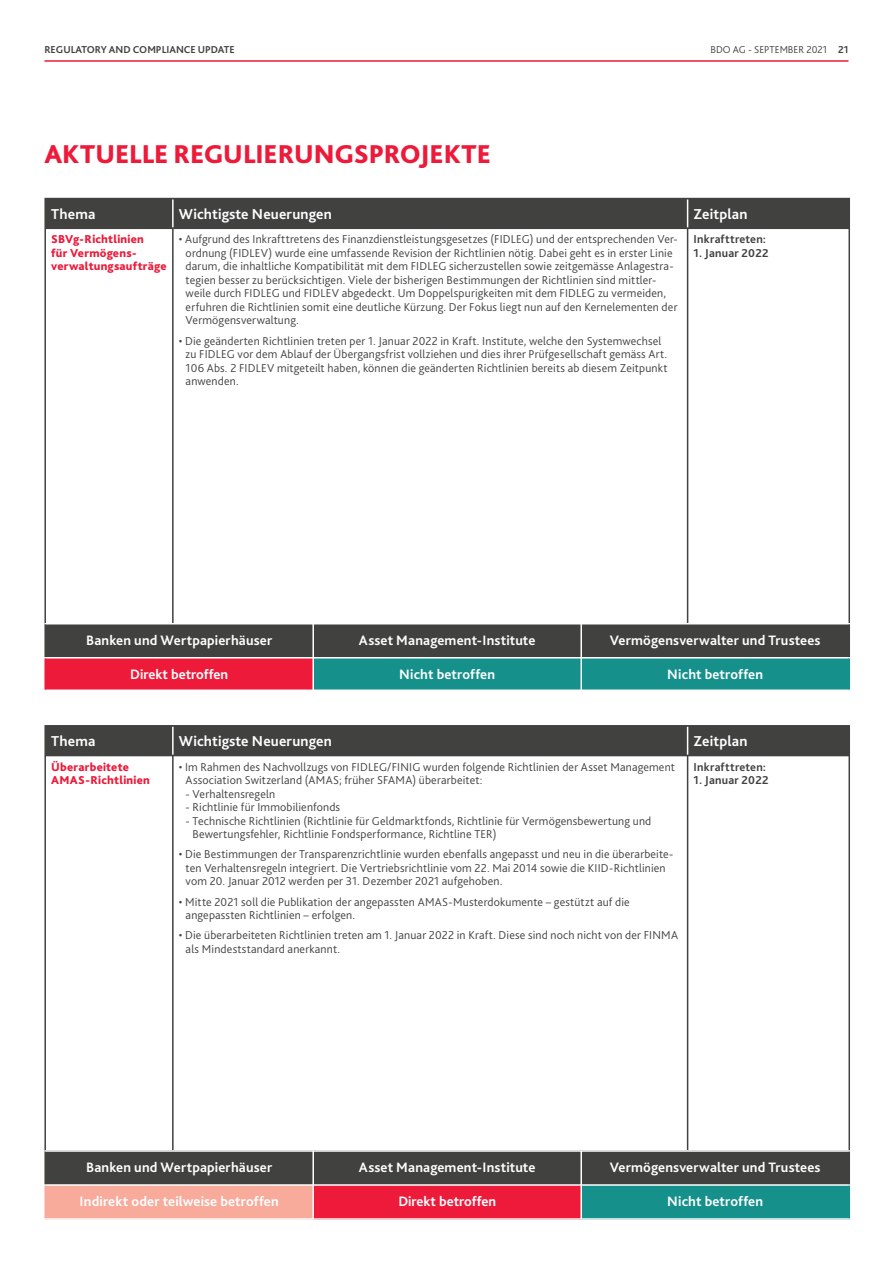
<style>
.page{position:relative;width:893px;height:1263px;background:#fff}
.page>*{position:absolute;margin:0;border:0;box-sizing:border-box;transform-origin:0 0}
.t1{font:800 27px "Bliss Pro";letter-spacing:-.005em;color:#ed1a3a}
.t2{font:700 15px "Bliss Pro";letter-spacing:.01em;color:#fff}
.t3{font:700 14.25px "Bliss Pro";letter-spacing:.01em;color:#fff}
.t4{font:300 12px/13.5px "Bliss Pro";letter-spacing:.015em;color:#414140}
.t5{font:800 12px/13.5px "Bliss Pro";letter-spacing:.015em;color:#ed1a3a}
.t6{font:700 12px "Bliss Pro";letter-spacing:.02em;color:#414140}
.t7{font:700 10.5px "Bliss Pro";color:#414140}
.t8{font:300 10.5px "Bliss Pro";color:#414140}
.s1{font-weight:700}
</style>
<div class="page">
<hr style="left:44px;top:60px;width:804px;height:2px;background:#ed1a3a">
<div style="left:46px;top:199px;width:802px;height:29px;background:#414140"></div>
<hr style="left:686px;top:199px;width:2px;height:29px;background:#fff">
<hr style="left:44px;top:228px;width:129px;height:1px;background:#414140">
<hr style="left:44px;top:229px;width:2px;height:394px;background:#414140">
<hr style="left:173px;top:228px;width:514px;height:1px;background:#414140">
<hr style="left:172px;top:229px;width:1px;height:394px;background:#414140">
<hr style="left:687px;top:228px;width:163px;height:1px;background:#414140">
<hr style="left:848px;top:229px;width:2px;height:394px;background:#414140">
<hr style="left:686px;top:229px;width:2px;height:394px;background:#414140">
<hr style="left:44px;top:198px;width:129px;height:1px;background:#414140">
<hr style="left:44px;top:199px;width:2px;height:29px;background:#414140">
<hr style="left:173px;top:198px;width:677px;height:1px;background:#414140">
<hr style="left:848px;top:199px;width:2px;height:29px;background:#414140">
<svg style="left:46px;top:624px;width:802px;height:66px;background:#525659"></svg>
<hr style="left:312px;top:624px;width:2px;height:33px;background:#fff">
<hr style="left:580px;top:624px;width:2px;height:33px;background:#fff">
<hr style="left:44px;top:657px;width:537px;height:2px;background:#fff">
<hr style="left:312px;top:659px;width:2px;height:31px;background:#fff">
<hr style="left:581px;top:657px;width:269px;height:2px;background:#fff">
<hr style="left:580px;top:659px;width:2px;height:31px;background:#fff">
<hr style="left:44px;top:624px;width:2px;height:33px;background:#414140">
<hr style="left:848px;top:624px;width:2px;height:33px;background:#414140">
<hr style="left:44px;top:659px;width:2px;height:31px;background:#ed1a3a">
<hr style="left:848px;top:659px;width:2px;height:31px;background:#16908b">
<div style="left:46px;top:727px;width:802px;height:28px;background:#414140"></div>
<hr style="left:686px;top:727px;width:2px;height:28px;background:#fff">
<hr style="left:44px;top:755px;width:129px;height:1px;background:#414140">
<hr style="left:44px;top:756px;width:2px;height:394px;background:#414140">
<hr style="left:173px;top:755px;width:514px;height:1px;background:#414140">
<hr style="left:172px;top:756px;width:1px;height:394px;background:#414140">
<hr style="left:687px;top:755px;width:163px;height:1px;background:#414140">
<hr style="left:848px;top:756px;width:2px;height:394px;background:#414140">
<hr style="left:686px;top:756px;width:2px;height:394px;background:#414140">
<hr style="left:44px;top:725px;width:129px;height:2px;background:#414140">
<hr style="left:44px;top:727px;width:2px;height:28px;background:#414140">
<hr style="left:173px;top:725px;width:677px;height:2px;background:#414140">
<hr style="left:848px;top:727px;width:2px;height:28px;background:#414140">
<div style="left:46px;top:1152px;width:802px;height:32px;background:#414140"></div>
<div style="left:45px;top:1185px;width:268px;height:34px;background:#f8aa9b"></div>
<div style="left:313px;top:1185px;width:268px;height:34px;background:#ed1a3a"></div>
<div style="left:581px;top:1185px;width:268px;height:34px;background:#16908b"></div>
<hr style="left:312px;top:1152px;width:2px;height:32px;background:#fff">
<hr style="left:580px;top:1152px;width:2px;height:32px;background:#fff">
<hr style="left:44px;top:1184px;width:537px;height:2px;background:#fff">
<hr style="left:312px;top:1186px;width:2px;height:32px;background:#fff">
<hr style="left:581px;top:1184px;width:269px;height:2px;background:#fff">
<hr style="left:580px;top:1186px;width:2px;height:32px;background:#fff">
<hr style="left:44px;top:1218px;width:537px;height:2px;background:#fff">
<hr style="left:581px;top:1218px;width:269px;height:2px;background:#fff">
<hr style="left:44px;top:1152px;width:2px;height:32px;background:#414140">
<hr style="left:848px;top:1152px;width:2px;height:32px;background:#414140">
<hr style="left:848px;top:1186px;width:2px;height:32px;background:#16908b">
<hr style="left:44px;top:1186px;width:2px;height:32px;background:#f8aa9b">
<p class="t7" style="left:44px;top:45px;width:192px">REGULATORY AND COMPLIANCE UPDATE</p>
<p class="t8" style="left:710px;top:45px;width:139px">BDO AG - SEPTEMBER 2021 <span class="s1">21</span></p>
<h1 class="t1" style="left:44px;top:144px;width:448px">AKTUELLE REGULIERUNGSPROJEKTE</h1>
<p class="t2" style="left:51px;top:208px;width:46px">Thema</p>
<p class="t2" style="left:179px;top:208px;width:154px">Wichtigste Neuerungen</p>
<p class="t2" style="left:693px;top:208px;width:55px">Zeitplan</p>
<p class="t5" style="left:51px;top:234px;width:117px">SBVg-Richtlinien<br>für Vermögens&shy;verwaltungsaufträge</p>
<p class="t4" style="left:186px;top:234px;width:493px;text-indent:-7px">• Aufgrund des Inkrafttretens des Finanzdienstleistungsgesetzes (FIDLEG) und der entsprechenden Ver&shy;ordnung (FIDLEV) wurde eine umfassende Revision der Richtlinien nötig. Dabei geht es in erster Linie darum, die inhaltliche Kompatibilität mit dem FIDLEG sicherzustellen sowie zeitgemässe Anlagestra&shy;tegien besser zu berücksichtigen. Viele der bisherigen Bestimmungen der Richtlinien sind mittler&shy;weile durch FIDLEG und FIDLEV abgedeckt. Um Doppelspurigkeiten mit dem FIDLEG zu vermeiden, erfuhren die Richtlinien somit eine deutliche Kürzung. Der Fokus liegt nun auf den Kernelementen der Vermögensverwaltung.</p>
<p class="t4" style="left:186px;top:335px;width:483px;text-indent:-7px">• Die geänderten Richtlinien treten per 1. Januar 2022 in Kraft. Institute, welche den Systemwechsel zu FIDLEG vor dem Ablauf der Übergangsfrist vollziehen und dies ihrer Prüfgesellschaft gemäss Art.<br>106 Abs. 2 FIDLEV mitgeteilt haben, können die geänderten Richtlinien bereits ab diesem Zeitpunkt anwenden.</p>
<p class="t6" style="left:693px;top:235px;width:74px">Inkrafttreten:</p>
<p class="t6" style="left:693px;top:248px;width:76px">1. Januar 2022</p>
<p class="t3" style="left:86px;top:635px;width:188px">Banken und Wertpapierhäuser</p>
<p class="t3" style="left:359px;top:635px;width:178px">Asset Management-Institute</p>
<p class="t3" style="left:609px;top:635px;width:212px">Vermögensverwalter und Trustees</p>
<p class="t3" style="left:130px;top:669px;width:99px">Direkt betroffen</p>
<p class="t3" style="left:399px;top:669px;width:97px">Nicht betroffen</p>
<p class="t3" style="left:667px;top:669px;width:97px">Nicht betroffen</p>
<p class="t2" style="left:51px;top:735px;width:46px">Thema</p>
<p class="t2" style="left:179px;top:735px;width:154px">Wichtigste Neuerungen</p>
<p class="t2" style="left:693px;top:735px;width:55px">Zeitplan</p>
<p class="t5" style="left:51px;top:761px;width:100px">Überarbeitete<br>AMAS-Richtlinien</p>
<p class="t4" style="left:186px;top:761px;width:491px;text-indent:-7px">• Im Rahmen des Nachvollzugs von FIDLEG/FINIG wurden folgende Richtlinien der Asset Management<br>Association Switzerland (AMAS; früher SFAMA) überarbeitet:</p>
<p class="t4" style="left:186px;top:788px;width:91px">- Verhaltensregeln</p>
<p class="t4" style="left:186px;top:802px;width:156px">- Richtlinie für Immobilienfonds</p>
<p class="t4" style="left:192px;top:815px;width:460px;text-indent:-7px">- Technische Richtlinien (Richtlinie für Geldmarktfonds, Richtlinie für Vermögensbewertung und<br>Bewertungsfehler, Richtlinie Fondsperformance, Richtline TER)</p>
<p class="t4" style="left:186px;top:849px;width:489px;text-indent:-7px">• Die Bestimmungen der Transparenzrichtlinie wurden ebenfalls angepasst und neu in die überarbeite&shy;ten Verhaltensregeln integriert. Die Vertriebsrichtlinie vom 22. Mai 2014 sowie die KIID-Richtlinien vom 20. Januar 2012 werden per 31. Dezember 2021 aufgehoben.</p>
<p class="t4" style="left:186px;top:896px;width:445px;text-indent:-7px">• Mitte 2021 soll die Publikation der angepassten AMAS-Musterdokumente – gestützt auf die angepassten Richtlinien – erfolgen.</p>
<p class="t4" style="left:186px;top:930px;width:494px;text-indent:-7px">• Die überarbeiteten Richtlinien treten am 1. Januar 2022 in Kraft. Diese sind noch nicht von der FINMA als Mindeststandard anerkannt.</p>
<p class="t6" style="left:693px;top:762px;width:74px">Inkrafttreten:</p>
<p class="t6" style="left:693px;top:776px;width:76px">1. Januar 2022</p>
<p class="t3" style="left:86px;top:1162px;width:188px">Banken und Wertpapierhäuser</p>
<p class="t3" style="left:359px;top:1162px;width:178px">Asset Management-Institute</p>
<p class="t3" style="left:609px;top:1162px;width:212px">Vermögensverwalter und Trustees</p>
<p class="t3" style="left:80px;top:1196px;width:201px">Indirekt oder teilweise betroffen</p>
<p class="t3" style="left:398px;top:1196px;width:99px">Direkt betroffen</p>
<p class="t3" style="left:667px;top:1196px;width:97px">Nicht betroffen</p>
</div>
